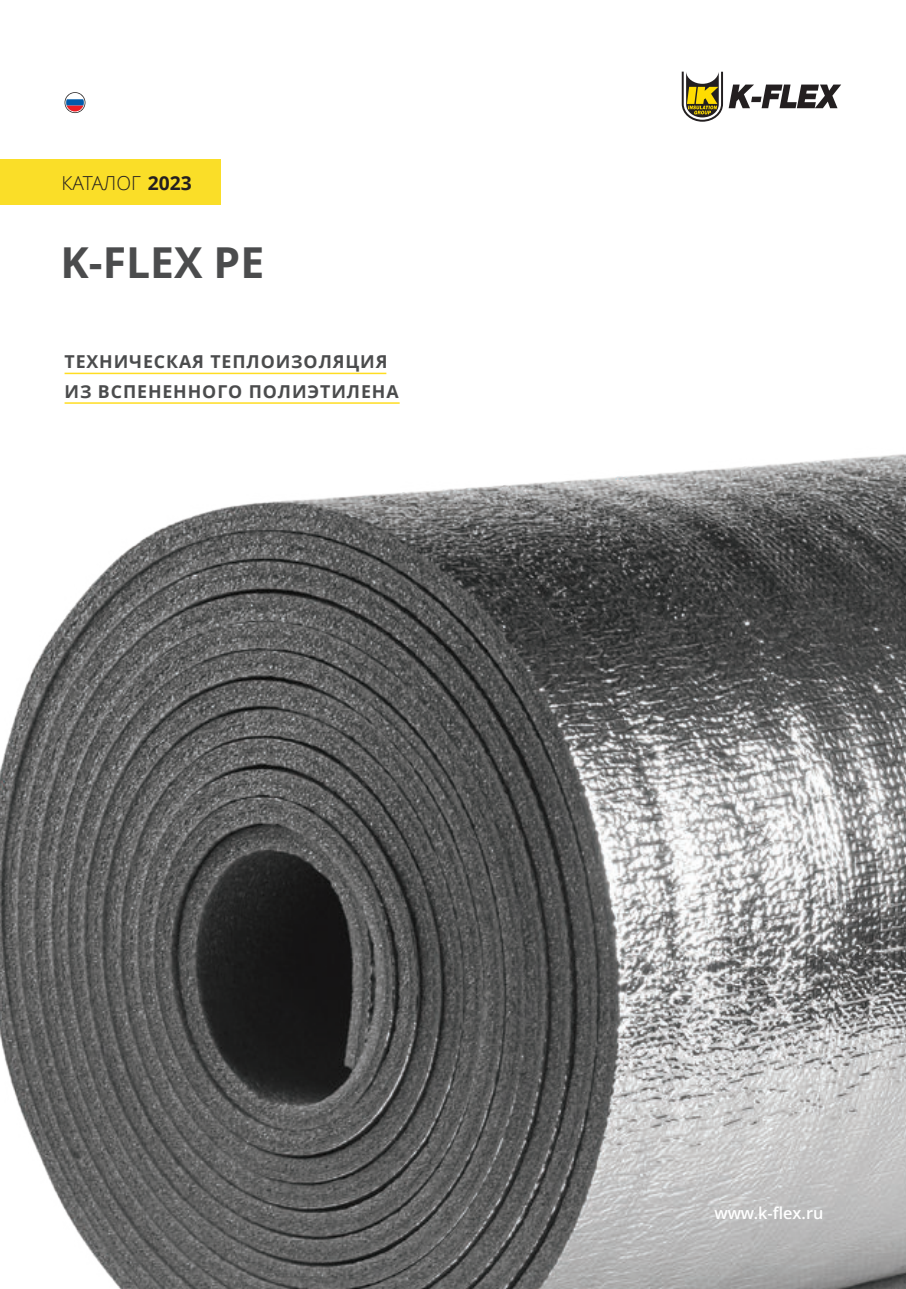
<style>
.page{position:relative;width:906px;height:1289px;background:#fff}
.page>*{position:absolute;margin:0;border:0;box-sizing:border-box;transform-origin:0 0}
.t1{font:700 42.6px "Open Sans";color:#4b4c4d}
.t2{font:300 19.2px "Open Sans";color:#231f20}
.t3{font:700 17.7px/29.4px "Open Sans";letter-spacing:.05em;color:#4b4c4d}
.t4{font:600 16.35px "Open Sans";color:#fff}
.s1{font-weight:700}
</style>
<div class="page">
<img style="left:0;top:204px;width:906px;height:1084px">
<svg style="left:682px;top:72px;width:159px;height:50px"></svg>
<hr style="left:65px;top:372px;width:321px;height:2px;background:#ffdd21">
<hr style="left:65px;top:402px;width:335px;height:2px;background:#ffdd21">
<div style="left:0;top:159px;width:221px;height:45px;background:#fade28"></div>
<svg style="left:65px;top:92px;width:20px;height:21px"></svg>
<p class="t2" style="left:62px;top:170px;width:132px">КАТАЛОГ <span class="s1">2023</span></p>
<h1 class="t1" style="left:61px;top:239px;width:205px">K-FLEX PE</h1>
<p class="t3" style="left:65px;top:347px;width:335px">ТЕХНИЧЕСКАЯ ТЕПЛОИЗОЛЯЦИЯ<br>ИЗ ВСПЕНЕННОГО ПОЛИЭТИЛЕНА</p>
<p class="t4" style="left:714px;top:1204px;width:111px">www.k-flex.ru</p>
</div>
